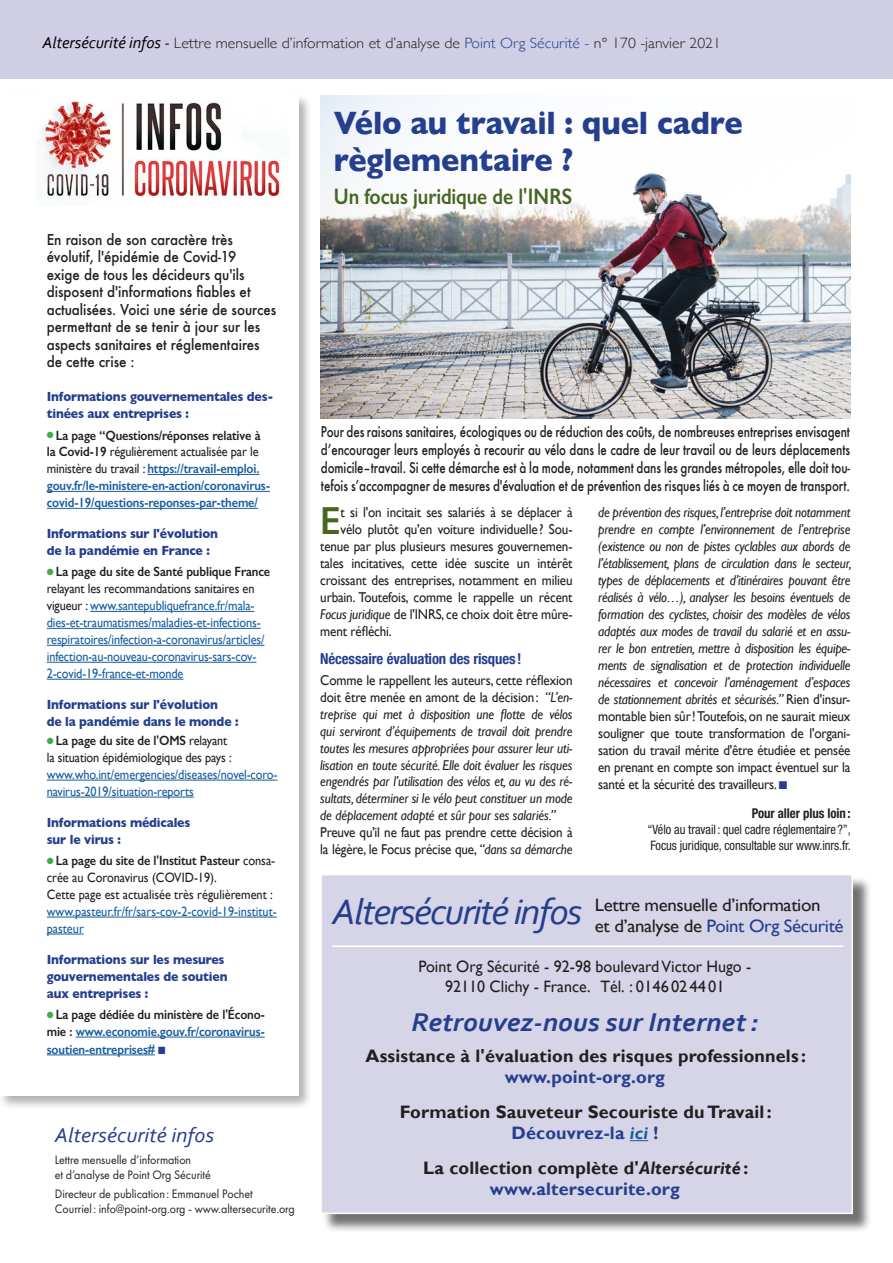
<style>
.page{position:relative;width:893px;height:1263px;background:#fff}
.page>*{position:absolute;margin:0;border:0;box-sizing:border-box;transform-origin:0 0}
.t1{font:600 39.3px "Gill Sans";color:#456723;scale:.92 1}
.t2{font:italic 37.05px "Corbel";letter-spacing:-.04em;color:#253f8e;scale:1.05 1}
.t3{font:700 33px/37.5px "Gill Sans";letter-spacing:-.005em;color:#253f8e;scale:.93 1}
.t4{font:italic 700 27px "Corbel";color:#253f8e;scale:1.05 1}
.t5{font:600 22.5px "Gill Sans";letter-spacing:-.005em;color:#456723;scale:.87 1}
.t6{font:italic 21px "Corbel";color:#253f8e;scale:1.05 1}
.t7{font:700 18px/21.6px "Gill Sans";letter-spacing:.01em;color:#231f20;text-align:center}
.t8{font:18px/21px "Gill Sans";letter-spacing:-.02em;color:#231f20;scale:1.05 1}
.t9{font:16.5px/19.8px "Gill Sans";color:#231f20;text-align:center}
.t10{font:300 15px "Gill Sans";color:#231f20;scale:1.05 1}
.t11{font:700 condensed 15px "Helvetica Neue";letter-spacing:-.01em;color:#253f8e}
.t12{font:500 14.55px/17.5px "Futura";letter-spacing:-.005em;color:#231f20;scale:.92 1}
.t13{font:500 14.4px/18px "Futura";letter-spacing:-.01em;color:#231f20;text-align:justify;scale:.8 1}
.t14{font:italic 14.25px/17px "Gill Sans";letter-spacing:-.01em;color:#231f20;text-align:justify;scale:.92 1}
.t15{font:14.25px/17px "Gill Sans";letter-spacing:-.01em;color:#231f20;scale:.92 1}
.t16{font:13.5px/17px "Gill Sans";letter-spacing:-.01em;color:#175d9e;scale:.91 1}
.t17{font:600 13.5px/17px "Gill Sans";letter-spacing:-.01em;color:#175d9e;scale:.91 1}
.t18{font:700 13.5px/17px "Gill Sans";letter-spacing:-.01em;color:#253f8e;scale:.91 1}
.t19{font:13.5px/17px "Gill Sans";color:#231f20;scale:.91 1}
.t20{font:700 condensed 13.5px "Helvetica Neue LT Std";letter-spacing:-.005em;color:#231f20;scale:.95 1}
.t21{font:condensed 13.05px/15.6px "Helvetica Neue LT Std";letter-spacing:-.005em;color:#231f20;scale:.95 1}
.t22{font:12.75px/15.3px "Futura PT";letter-spacing:-.005em;color:#231f20;scale:.94 1}
.s1{font-family:"Corbel";font-weight:400;font-style:italic;font-size:16.5px;color:#000}
.s2{color:#253f8e}
.s3{color:#40ae49}
.s4{color:#231f20}
.s5{font-weight:400;color:#231f20}
.s6{font-weight:600;color:#231f20}
.s7{font-weight:600}
.s8{color:#175d9e}
.s9{font-style:italic}
.s10{font-style:normal}
.s11{font-style:italic;color:#175d9e}
</style>
<div class="page">
<div style="left:0;top:94px;width:313px;height:1016px;background:#231f20;opacity:.35"></div>
<div style="left:0;top:96px;width:299px;height:1000px;background:#fff"></div>
<hr style="left:147px;top:474px;width:112px;height:1px;background:#175d9e">
<hr style="left:47px;top:491px;width:223px;height:1px;background:#175d9e">
<hr style="left:47px;top:508px;width:211px;height:1px;background:#175d9e">
<hr style="left:90px;top:611px;width:164px;height:1px;background:#175d9e">
<hr style="left:47px;top:628px;width:214px;height:1px;background:#175d9e">
<hr style="left:47px;top:645px;width:217px;height:1px;background:#175d9e">
<hr style="left:47px;top:662px;width:209px;height:1px;background:#175d9e">
<hr style="left:47px;top:679px;width:136px;height:1px;background:#175d9e">
<hr style="left:47px;top:780px;width:230px;height:1px;background:#175d9e">
<hr style="left:47px;top:797px;width:147px;height:1px;background:#175d9e">
<hr style="left:47px;top:917px;width:230px;height:1px;background:#175d9e">
<hr style="left:47px;top:934px;width:37px;height:1px;background:#175d9e">
<hr style="left:76px;top:1037px;width:189px;height:1px;background:#175d9e">
<hr style="left:47px;top:1054px;width:108px;height:1px;background:#175d9e">
<div style="left:323px;top:876px;width:549px;height:357px;background:#231f20;opacity:.75"></div>
<div style="left:320px;top:874px;width:533px;height:340px;background:#d6d5e8;border:2px solid #fff"></div>
<svg style="left:630px;top:1140px;width:18px;height:1px"></svg>
<hr style="left:332px;top:945px;width:511px;height:2px;background:#fff">
<div style="left:0;top:0;width:893px;height:78px;background:#cfcee4"></div>
<img style="left:42px;top:101px;width:244px;height:97px">
<img style="left:321px;top:95px;width:529px;height:323px">
<p class="t10" style="left:43px;top:31px;width:648px"><span class="s1">Altersécurité infos -</span> Lettre mensuelle d’information et d’analyse de <span class="s2">Point Org Sécurité -</span> n° 170 -janvier 2021</p>
<p class="t12" style="left:47px;top:230px;width:251px">En raison de son caractère très évolutif, l'épidémie de Covid-19<br>exige de tous les décideurs qu'ils disposent d'informations fiables et actualisées. Voici une série de sources permettant de se tenir à jour sur les aspects sanitaires et réglementaires de cette crise :</p>
<p class="t18" style="left:47px;top:388px;width:251px">Informations gouvernementales des&shy;tinées aux entreprises :</p>
<p class="t17" style="left:47px;top:426px;width:247px"><span class="s3">●</span> <span class="s4">La page “Questions/réponses relative à la Covid-19</span> <span class="s5">régulièrement actualisée par le ministère du travail :</span> https://travail-emploi. gouv.fr/le-ministere-en-action/coronavirus&shy;covid-19/questions-reponses-par-theme/</p>
<p class="t18" style="left:47px;top:525px;width:190px">Informations sur l'évolution de la pandémie en France :</p>
<p class="t16" style="left:47px;top:563px;width:247px"><span class="s3">●</span> <span class="s6">La page du site de Santé publique France </span><span class="s4">relayant les recommandations sanitaires en vigueur :</span> www.santepubliquefrance.fr/mala&shy;dies-et-traumatismes/maladies-et-infections&shy;respiratoires/infection-a-coronavirus/articles/ infection-au-nouveau-coronavirus-sars-cov-2-covid-19-france-et-monde</p>
<p class="t18" style="left:47px;top:696px;width:212px">Informations sur l'évolution<br>de la pandémie dans le monde :</p>
<p class="t16" style="left:47px;top:732px;width:255px"><span class="s3">●</span> <span class="s6">La page du site de l'OMS</span> <span class="s4">relayant<br>la situation épidémiologique des pays : </span>www.who.int/emergencies/diseases/novel-coro&shy;navirus-2019/situation-reports</p>
<p class="t18" style="left:47px;top:814px;width:159px">Informations médicales sur le virus :</p>
<p class="t19" style="left:47px;top:852px;width:254px"><span class="s3">●</span> <span class="s7">La page du site de l'Institut Pasteur</span> consa&shy;crée au Coronavirus (COVID-19).<br>Cette page est actualisée très régulièrement : <span class="s8">www.pasteur.fr/fr/sars-cov-2-covid-19-institut&shy;pasteur</span></p>
<p class="t18" style="left:47px;top:951px;width:200px">Informations sur les mesures gouvernementales de soutien aux entreprises :</p>
<p class="t17" style="left:47px;top:1006px;width:241px;line-height:17.4px;text-align:justify"><span class="s3">●</span> <span class="s4">La page dédiée du ministère de l'Écono&shy;mie :</span> www.economie.gouv.fr/coronavirus&shy;soutien-entreprises# <span class="s2">■</span></p>
<p class="t6" style="left:55px;top:1122px;width:153px">Altersécurité infos</p>
<p class="t22" style="left:55px;top:1152px;width:167px">Lettre mensuelle d’information<br>et d’analyse de Point Org Sécurité</p>
<p class="t22" style="left:55px;top:1186px;width:212px">Directeur de publication: Emmanuel Pochet</p>
<p class="t22" style="left:55px;top:1201px;width:257px">Courriel : info@point-org.org - www.altersecurite.org</p>
<p class="t3" style="left:334px;top:103px;width:441px">Vélo au travail : quel cadre règlementaire ?</p>
<p class="t5" style="left:334px;top:183px;width:276px">Un focus juridique de l'INRS</p>
<p class="t13" style="left:321px;top:422px;width:663px">Pour des raisons sanitaires, écologiques ou de réduction des coûts, de nombreuses entreprises envisagent d’encourager leurs employés à recourir au vélo dans le cadre de leur travail ou de leurs déplacements domicile–travail. Si cette démarche est à la mode, notamment dans les grandes métropoles, elle doit tou&shy;tefois s’accompagner de mesures d'évaluation et de prévention des risques liés à ce moyen de transport.</p>
<p class="t1" style="left:320px;top:497px;width:24px">E</p>
<p class="t15" style="left:340px;top:504px;width:254px">t si l'on incitait ses salariés à se déplacer à</p>
<p class="t15" style="left:340px;top:521px;width:254px">vélo plutôt qu'en voiture individuelle? Sou-</p>
<p class="t15" style="left:320px;top:538px;width:276px">tenue par plus plusieurs mesures gouvernemen-</p>
<p class="t15" style="left:320px;top:555px;width:276px">tales incitatives, cette idée suscite un intérêt</p>
<p class="t15" style="left:320px;top:572px;width:276px">croissant des entreprises, notamment en milieu</p>
<p class="t15" style="left:320px;top:589px;width:276px">urbain. Toutefois, comme le rappelle un récent</p>
<p class="t15" style="left:320px;top:606px;width:276px"><span class="s9">Focus juridique</span> de l'INRS, ce choix doit être mûre-</p>
<p class="t15" style="left:320px;top:623px;width:79px">ment réfléchi.</p>
<p class="t11" style="left:320px;top:646px;width:203px">Nécessaire évaluation des risques!</p>
<p class="t14" style="left:320px;top:671px;width:276px"><span class="s10">Comme le rappellent les auteurs, cette réflexion doit être menée en amont de la décision:</span> “L’en&shy;treprise qui met à disposition une flotte de vélos qui serviront d’équipements de travail doit prendre toutes les mesures appropriées pour assurer leur uti&shy;lisation en toute sécurité. Elle doit évaluer les risques engendrés par l’utilisation des vélos et, au vu des ré&shy;sultats, déterminer si le vélo peut constituer un mode de déplacement adapté et sûr pour ses salariés.”</p>
<p class="t15" style="left:320px;top:824px;width:276px">Preuve qu'il ne faut pas prendre cette décision à la légère, le Focus précise que, <span class="s9">“dans sa démarche</span></p>
<p class="t14" style="left:598px;top:504px;width:277px">de prévention des risques, l’entreprise doit notamment prendre en compte l’environnement de l’entreprise (existence ou non de pistes cyclables aux abords de l’établissement, plans de circulation dans le secteur, types de déplacements et d’itinéraires pouvant être réalisés à vélo…), analyser les besoins éventuels de formation des cyclistes, choisir des modèles de vélos adaptés aux modes de travail du salarié et en assu&shy;rer le bon entretien, mettre à disposition les équipe&shy;ments de signalisation et de protection individuelle nécessaires et concevoir l’aménagement d’espaces de stationnement abrités et sécurisés.” <span class="s10">Rien d'insur&shy;montable bien sûr! Toutefois, on ne saurait mieux souligner que toute transformation de l'organi&shy;sation du travail mérite d'être étudiée et pensée en prenant en compte son impact éventuel sur la santé et la sécurité des travailleurs.</span> <span class="s2">■</span></p>
<p class="t20" style="left:752px;top:805px;width:105px">Pour aller plus loin:</p>
<p class="t21" style="left:647px;top:821px;width:216px">“Vélo au travail: quel cadre réglementaire ?”,<br>Focus juridique, consultable sur www.inrs.fr.</p>
<p class="t2" style="left:332px;top:888px;width:240px">Altersécurité infos</p>
<p class="t8" style="left:595px;top:894px;width:238px">Lettre mensuelle d’information<br>et d’analyse de <span class="s2">Point Org Sécurité</span></p>
<p class="t9" style="left:418px;top:956px;width:335px">Point Org Sécurité - 92-98 boulevard Victor Hugo -<br>92110 Clichy - France. Tél. : 0146024401</p>
<p class="t4" style="left:412px;top:1005px;width:332px">Retrouvez-nous sur Internet:</p>
<p class="t7" style="left:366px;top:1045px;width:442px">Assistance à l'évaluation des risques professionnels : <span class="s2">www.point-org.org</span></p>
<p class="t7" style="left:400px;top:1101px;width:373px">Formation Sauveteur Secouriste du Travail :<br><span class="s2">Découvrez-la</span> <span class="s11">ici</span> <span class="s2">!</span></p>
<p class="t7" style="left:423px;top:1157px;width:327px">La collection complète d'<span class="s9">Altersécurité</span> : <span class="s2">www.altersecurite.org</span></p>
</div>
